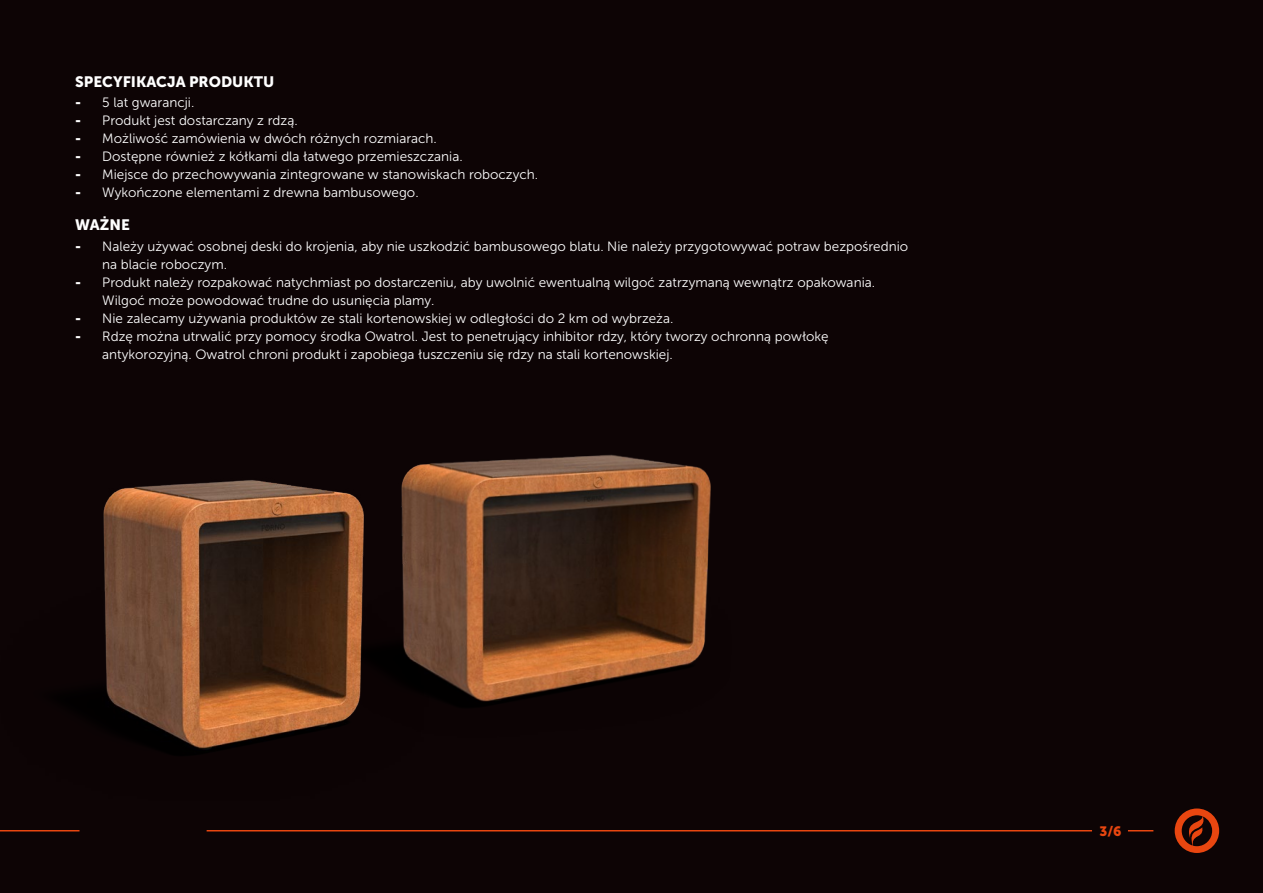
<style>
.page{position:relative;width:1263px;height:893px;background:#0d0405}
.page>*{position:absolute;margin:0;border:0;box-sizing:border-box;transform-origin:0 0}
.t1{font:15px "Museo Sans 900";color:#fff}
.t2{font:13.5px/18px "Museo Sans 300";color:#fff}
.t3{font:13.5px "Museo Sans 900";color:#e84610}
.s1{font-family:"Museo Sans 900"}
</style>
<div class="page">
<svg style="left:1128px;top:830px;width:25px;height:1px"></svg>
<hr style="left:0;top:830px;width:80px;height:1px;background:#e84610">
<hr style="left:207px;top:830px;width:885px;height:1px;background:#e84610">
<svg style="left:1175px;top:808px;width:44px;height:45px"></svg>
<img style="left:429px;top:454px;width:282px;height:253px">
<img style="left:65px;top:464px;width:364px;height:292px">
<p class="t1" style="left:75px;top:73px;width:201px">SPECYFIKACJA PRODUKTU</p>
<p class="t2" style="left:75px;top:94px;width:121px"><span class="s1">-</span> 5 lat gwarancji.</p>
<p class="t2" style="left:75px;top:112px;width:224px"><span class="s1">-</span> Produkt jest dostarczany z rdzą.</p>
<p class="t2" style="left:75px;top:130px;width:363px"><span class="s1">-</span> Możliwość zamówienia w dwóch różnych rozmiarach.</p>
<p class="t2" style="left:75px;top:148px;width:389px"><span class="s1">-</span> Dostępne również z kółkami dla łatwego przemieszczania.</p>
<p class="t2" style="left:75px;top:166px;width:464px"><span class="s1">-</span> Miejsce do przechowywania zintegrowane w stanowiskach roboczych.</p>
<p class="t2" style="left:75px;top:184px;width:345px"><span class="s1">-</span> Wykończone elementami z drewna bambusowego.</p>
<p class="t1" style="left:75px;top:216px;width:56px">WAŻNE</p>
<p class="t2" style="left:102px;top:237px;width:807px;text-indent:-27px"><span class="s1">-</span> Należy używać osobnej deski do krojenia, aby nie uszkodzić bambusowego blatu. Nie należy przygotowywać potraw bezpośrednio na blacie roboczym.</p>
<p class="t2" style="left:102px;top:273px;width:774px;text-indent:-27px"><span class="s1">-</span> Produkt należy rozpakować natychmiast po dostarczeniu, aby uwolnić ewentualną wilgoć zatrzymaną wewnątrz opakowania.<br>Wilgoć może powodować trudne do usunięcia plamy.</p>
<p class="t2" style="left:75px;top:309px;width:600px"><span class="s1">-</span> Nie zalecamy używania produktów ze stali kortenowskiej w odległości do 2 km od wybrzeża.</p>
<p class="t2" style="left:102px;top:327px;width:728px;text-indent:-27px"><span class="s1">-</span> Rdzę można utrwalić przy pomocy środka Owatrol. Jest to penetrujący inhibitor rdzy, który tworzy ochronną powłokę antykorozyjną. Owatrol chroni produkt i zapobiega łuszczeniu się rdzy na stali kortenowskiej.</p>
<p class="t3" style="left:1099px;top:823px;width:24px">3/6</p>
</div>
